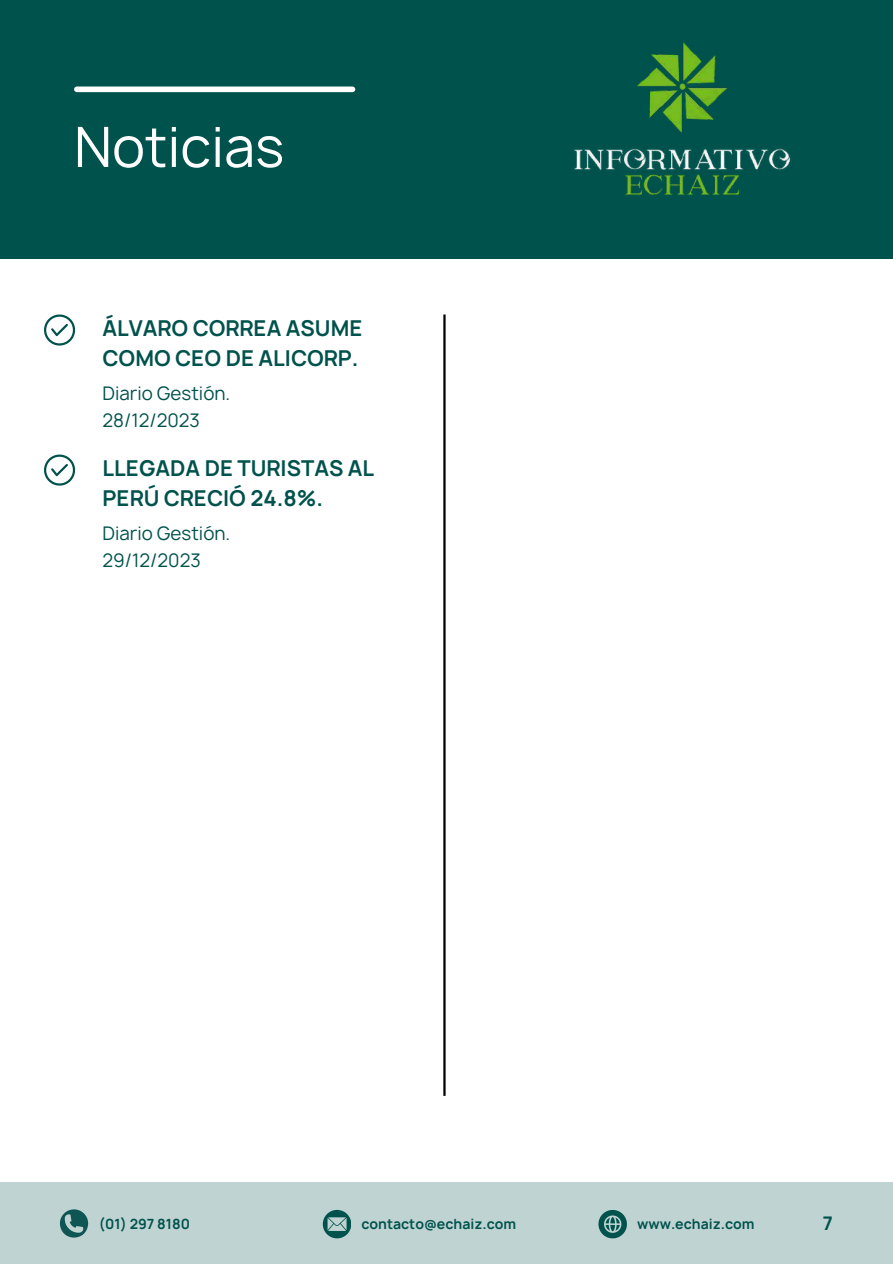
<style>
.page{position:relative;width:893px;height:1264px;background:#fff}
.page>*{position:absolute;margin:0;border:0;box-sizing:border-box;transform-origin:0 0}
.t1{font:53.4px "Manrope";color:#fff}
.t2{font:700 21px/29.2px "Manrope";color:#00524c}
.t3{font:18px/27px "Manrope";color:#00524c}
.t4{font:700 18px "Manrope";color:#00524c}
.t5{font:700 13.5px "Manrope";color:#00524c}
</style>
<div class="page">
<div style="left:0;top:1182px;width:892px;height:81px;background:#bfd4d2"></div>
<div style="left:0;top:0;width:892px;height:259px;background:#00524c"></div>
<div style="left:77px;top:86px;width:275px;height:6px;background:#fff"></div>
<svg style="left:60px;top:1209px;width:28px;height:29px"></svg>
<svg style="left:323px;top:1209px;width:28px;height:28px"></svg>
<svg style="left:598px;top:1210px;width:28px;height:27px"></svg>
<img style="left:574px;top:42px;width:217px;height:153px">
<hr style="left:443px;top:314px;width:2px;height:781px;background:#000">
<svg style="left:44px;top:314px;width:31px;height:31px"></svg>
<svg style="left:44px;top:454px;width:31px;height:31px"></svg>
<h1 class="t1" style="left:74px;top:110px;width:212px">Noticias</h1>
<p class="t2" style="left:103px;top:314px;width:261px">ÁLVARO CORREA ASUME<br>COMO CEO DE ALICORP.</p>
<p class="t3" style="left:103px;top:379px;width:129px">Diario Gestión.<br>28/12/2023</p>
<p class="t2" style="left:103px;top:454px;width:273px">LLEGADA DE TURISTAS AL<br>PERÚ CRECIÓ 24.8%.</p>
<p class="t3" style="left:103px;top:519px;width:129px">Diario Gestión.<br>29/12/2023</p>
<p class="t5" style="left:99px;top:1214px;width:93px">(01) 297 8180</p>
<p class="t5" style="left:361px;top:1214px;width:156px">contacto@echaiz.com</p>
<p class="t5" style="left:637px;top:1214px;width:119px">www.echaiz.com</p>
<p class="t4" style="left:822px;top:1211px;width:12px">7</p>
</div>
